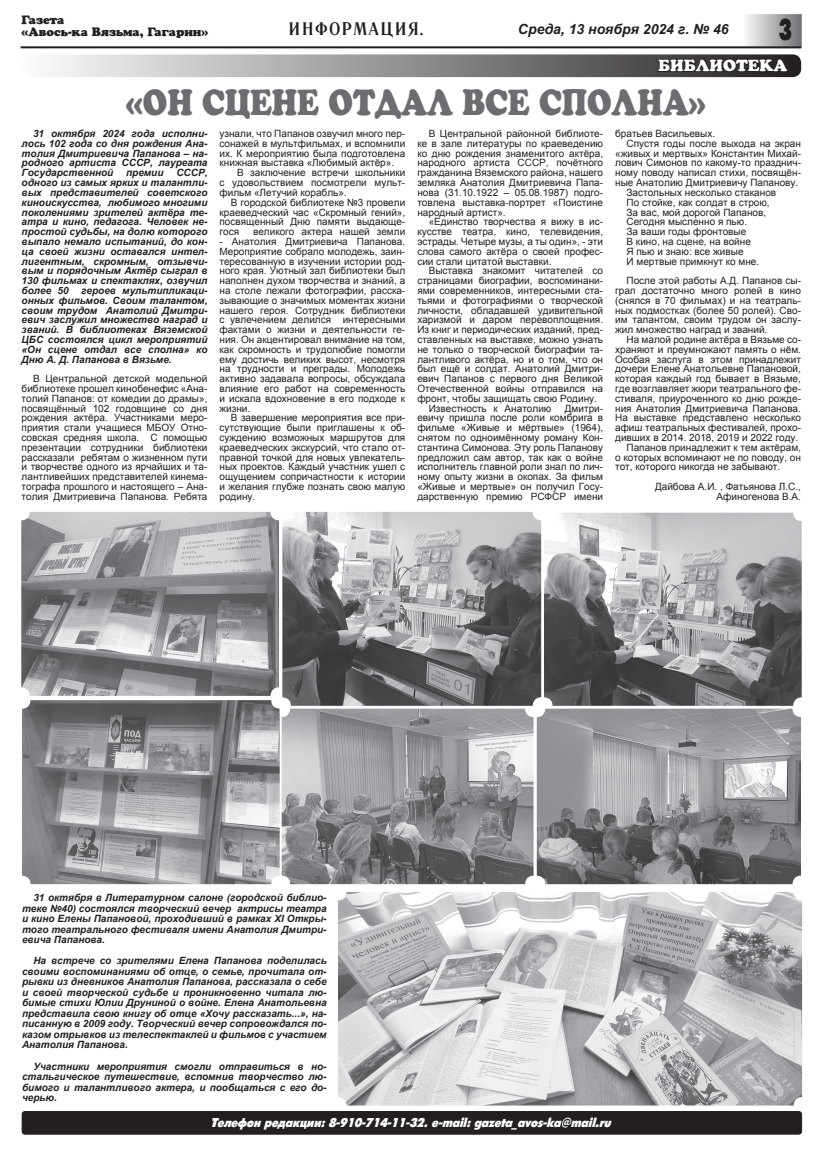
<style>
.page{position:relative;width:823px;height:1163px;background:#fff}
.page>*{position:absolute;margin:0;border:0;box-sizing:border-box;transform-origin:0 0}
.основной{font:36px "AG Crown Style";color:#6c6d70;scale:.83 1}
.t1{font:30px "Futuris Extra C Bold";color:#231f20;scale:.67 1}
.t2{font:700 18px "Literaturnaya";color:#231f20;scale:.87 1}
.основной-2{font:16px "AG Crown Style";color:#fff}
.t3{font:italic 700 14px "Arial";color:#231f20}
.основной-3{font:italic 12.7px "Futuris Extra C Bold";color:#fff;scale:.87 1}
.t4{font:12px "AG Crown Style";color:#231f20}
.основной-4{font:10px/9.8px "Arial";color:#231f20;text-align:justify}
.основной-5{font:italic 700 10px/9.8px "Arial";color:#231f20;text-align:justify}
</style>
<div class="page">
<div style="left:742px;top:14px;width:59px;height:34px;background:linear-gradient(to right,#fff,#717275);border:1px solid #6c6d70"></div>
<hr style="left:21px;top:46px;width:779px;height:2px;background:#231f20">
<div style="left:22px;top:1111px;width:779px;height:22px;background:#231f20;border-radius:3px"></div>
<div style="left:22px;top:1110px;width:779px;height:24px;border:1px solid #231f20;border-radius:3px"></div>
<div style="left:21px;top:54px;width:779px;height:23px;background:linear-gradient(to right,#fdfdfd,#221e1f);border-radius:9px"></div>
<svg style="left:655px;top:57px;width:134px;height:21px"></svg>
<img style="left:21px;top:512px;width:258px;height:183px">
<img style="left:22px;top:700px;width:257px;height:184px">
<img style="left:544px;top:512px;width:257px;height:193px">
<img style="left:536px;top:708px;width:264px;height:176px">
<img style="left:281px;top:708px;width:252px;height:176px">
<img style="left:338px;top:892px;width:463px;height:213px">
<img style="left:282px;top:512px;width:259px;height:193px">
<p class="t4" style="left:22px;top:13px;width:44px">Газета</p>
<p class="t4" style="left:22px;top:25px;width:188px">«Авось-ка Вязьма, Гагарин»</p>
<p class="t2" style="left:287px;top:18px;width:158px">ИНФОРМАЦИЯ.</p>
<p class="t3" style="left:517px;top:20px;width:212px">Среда, 13 ноября 2024 г. № 46</p>
<p class="t1" style="left:778px;top:13px;width:22px">3</p>
<p class="основной-2" style="left:657px;top:56px;width:131px">БИБЛИОТЕКА</p>
<p class="основной" style="left:126px;top:81px;width:699px">«ОН СЦЕНЕ ОТДАЛ ВСЕ СПОЛНА»</p>
<p class="основной-5" style="left:22px;top:129px;width:187px;text-indent:11px">31 октября 2024 года исполни&shy;лось 102 года со дня рождения Ана&shy;толия Дмитриевича Папанова – на&shy;родного артиста СССР, лауреата Государственной</p>
<p class="основной-4" style="left:417px;top:129px;width:187px;text-indent:11px">В Центральной районной библиоте&shy;ке в зале литературы по краеведению ко дню рождения знаменитого актёра, народного артиста СССР, почётного гражданина Вяземского района, нашего земляка Анатолия Дмитриевича Папа&shy;нова (31.10.1922 – 05.08.1987) подго&shy;товлена выставка-портрет «Поистине народный артист».</p>
<p class="основной-4" style="left:417px;top:217px;width:187px;text-indent:11px">«Единство творчества я вижу в ис&shy;кусстве театра, кино, телевидения, эстрады. Четыре музы, а ты один», - эти слова самого актёра о своей профес&shy;сии стали цитатой выставки.</p>
<p class="основной-4" style="left:417px;top:266px;width:187px;text-indent:11px">Выставка знакомит читателей со страницами биографии, воспоминани&shy;ями современников, интересными ста&shy;тьями и фотографиями о творческой личности, обладавшей удивительной харизмой и даром перевоплощения.<br>Из книг и периодических изданий, пред&shy;ставленных на выставке, можно узнать не только о творческой биографии та&shy;лантливого актёра, но и о том, что он был ещё и солдат. Анатолий Дмитри&shy;евич Папанов с первого дня Великой Отечественной войны отправился на фронт, чтобы защищать свою Родину.</p>
<p class="основной-4" style="left:428px;top:403px;width:124px">Известность к Анатолию</p>
<p class="основной-4" style="left:614px;top:129px;width:101px">братьев Васильевых.</p>
<p class="основной-4" style="left:614px;top:138px;width:187px;text-indent:11px">Спустя годы после выхода на экран «живых и мертвых» Константин Михай&shy;лович Симонов по какому-то празднич&shy;ному поводу написал стихи, посвящён&shy;ные Анатолию Дмитриевичу Папанову.</p>
<p class="основной-4" style="left:626px;top:187px;width:151px">Застольных несколько стаканов</p>
<p class="основной-4" style="left:626px;top:197px;width:145px">По стойке, как солдат в строю,</p>
<p class="основной-4" style="left:626px;top:207px;width:141px">За вас, мой дорогой Папанов,</p>
<p class="основной-4" style="left:626px;top:217px;width:122px">Сегодня мысленно я пью.</p>
<p class="основной-4" style="left:626px;top:227px;width:121px">За ваши годы фронтовые</p>
<p class="основной-4" style="left:626px;top:236px;width:126px">В кино, на сцене, на войне</p>
<p class="основной-4" style="left:626px;top:246px;width:118px">Я пью и знаю: все живые</p>
<p class="основной-4" style="left:626px;top:256px;width:134px">И мертвые примкнут ко мне.</p>
<p class="основной-4" style="left:614px;top:276px;width:187px;text-indent:11px">После этой работы А.Д. Папанов сы&shy;грал достаточно много ролей в кино (снялся в 70 фильмах) и на театраль&shy;ных подмостках (более 50 ролей). Сво&shy;им талантом, своим трудом он заслу&shy;жил множество наград и званий.</p>
<p class="основной-4" style="left:614px;top:334px;width:187px;text-indent:11px">На малой родине актёра в Вязьме со&shy;храняют и преумножают память о нём.<br>Особая заслуга в этом принадлежит дочери Елене Анатольевне Папановой, которая каждый год бывает в Вязьме, где возглавляет жюри театрального фе&shy;стиваля, приуроченного ко дню рожде&shy;ния Анатолия Дмитриевича Папанова.<br>На выставке представлено несколько афиш театральных фестивалей, прохо&shy;дивших в 2014. 2018, 2019 и 2022 году.</p>
<p class="основной-4" style="left:614px;top:442px;width:187px;text-indent:11px">Папанов принадлежит к тем актёрам, о которых вспоминают не по поводу, он тот, которого никогда не забывают.</p>
<p class="основной-4" style="left:654px;top:481px;width:147px">Дайбова А.И. , Фатьянова Л.С.,</p>
<p class="основной-4" style="left:716px;top:491px;width:86px">Афиногенова В.А.</p>
<p class="основной-4" style="left:219px;top:129px;width:187px">узнали, что Папанов озвучил много пер&shy;сонажей в мультфильмах, и вспомнили их. К мероприятию была подготовлена книжная выставка «Любимый актёр».</p>
<p class="основной-4" style="left:219px;top:168px;width:187px;text-indent:18px">В заключение встречи школьники с удовольствием посмотрели мульт&shy;фильм «Летучий корабль».</p>
<p class="основной-4" style="left:219px;top:197px;width:187px;text-indent:11px">В городской библиотеке №3 провели краеведческий час «Скромный гений», посвященный Дню памяти выдающе&shy;гося</p>
<p class="основной-5" style="left:22px;top:168px;width:187px;text-indent:155px">СССР, одного из самых ярких и талантли&shy;вых представителей советского киноискусства, любимого многими поколениями зрителей актёра те&shy;атра и кино, педагога. Человек не&shy;простой судьбы, на долю которого выпало немало испытаний, до кон&shy;ца своей жизни оставался интел&shy;лигентным, скромным, отзывчи&shy;вым и порядочным Актёр сыграл в 130 фильмах и спектаклях, озвучил более 50</p>
<p class="основной-5" style="left:126px;top:168px;width:39px">премии</p>
<p class="основной-4" style="left:253px;top:227px;width:154px">великого актера нашей земли</p>
<p class="основной-4" style="left:219px;top:236px;width:187px">- Анатолия Дмитриевича Папанова.<br>Мероприятие собрало молодежь, заин&shy;тересованную в изучении истории род&shy;ного края. Уютный зал библиотеки был наполнен духом творчества и знаний, а на столе лежали фотографии, расска&shy;зывающие о значимых моментах жизни нашего героя. Сотрудник библиотеки с увлечением делился интересными фактами о жизни и деятельности ге&shy;ния. Он акцентировал внимание на том, как скромность и трудолюбие помогли ему достичь великих высот, несмотря на трудности и преграды. Молодежь активно задавала вопросы, обсуждала влияние его работ на современность и искала вдохновение в его подходе к жизни.</p>
<p class="основной-4" style="left:219px;top:413px;width:187px;text-indent:11px">В завершение мероприятия все при&shy;сутствующие были приглашены к об&shy;суждению возможных маршрутов для краеведческих экскурсий, что стало от&shy;правной точкой для новых увлекатель&shy;ных проектов. Каждый участник ушел с ощущением сопричастности к истории и желания глубже познать свою малую родину.</p>
<p class="основной-5" style="left:22px;top:286px;width:187px;text-indent:60px">героев мультипликаци&shy;онных фильмов. Своим талантом, своим трудом Анатолий Дмитри&shy;евич заслужил множество наград и званий. В библиотеках Вяземской ЦБС состоялся цикл мероприятий «Он сцене отдал все сполна» ко Дню А. Д. Папанова в Вязьме.</p>
<p class="основной-4" style="left:22px;top:374px;width:187px;text-indent:11px">В Центральной детской модельной библиотеке прошел кинобенефис «Ана&shy;толий Папанов: от комедии до драмы», посвящённый 102 годовщине со дня рождения актёра. Участниками меро&shy;приятия стали учащиеся МБОУ Отно&shy;совская средняя школа. С помощью презентации сотрудники библиотеки рассказали ребятам о жизненном пути и творчестве одного из ярчайших и та&shy;лантливейших представителей кинема&shy;тографа прошлого и настоящего – Ана&shy;толия Дмитриевича Папанова. Ребята</p>
<p class="основной-4" style="left:417px;top:403px;width:187px;text-indent:147px">Дмитри&shy;евичу пришла после роли комбрига в фильме «Живые и мёртвые» (1964), снятом по одноимённому роману Кон&shy;стантина Симонова. Эту роль Папанову предложил сам автор, так как о войне исполнитель главной роли знал по лич&shy;ному опыту жизни в окопах. За фильм «Живые и мертвые» он получил Госу&shy;дарственную премию РСФСР имени</p>
<p class="основной-5" style="left:22px;top:892px;width:306px;line-height:10.5px;text-indent:11px">31 октября в Литературном салоне (городской библио&shy;теке №40) состоялся творческий вечер актрисы театра и кино Елены Папановой, проходивший в рамках XI Откры&shy;того театрального фестиваля имени Анатолия Дмитри&shy;евича Папанова.</p>
<p class="основной-5" style="left:22px;top:955px;width:306px;line-height:10.5px;text-indent:11px">На встрече со зрителями Елена Папанова поделилась своими воспоминаниями об отце, о семье, прочитала от&shy;рывки из дневников Анатолия Папанова, рассказала о себе и своей творческой судьбе и проникновенно читала лю&shy;бимые стихи Юлии Друниной о войне. Елена Анатольевна представила свою книгу об отце «Хочу рассказать...», на&shy;писанную в 2009 году. Творческий вечер сопровождался по&shy;казом отрывков из телеспектаклей и фильмов с участием Анатолия Папанова.</p>
<p class="основной-5" style="left:22px;top:1060px;width:306px;line-height:10.5px;text-indent:11px">Участники мероприятия смогли отправиться в но&shy;стальгическое путешествие, вспомнив творчество лю&shy;бимого и талантливого актера, и пообщаться с его до&shy;черью.</p>
<p class="основной-3" style="left:210px;top:1115px;width:465px">Телефонредакции:8-910-714-11-32.e-mail:gazeta_ avos-ka@mail.ru</p>
</div>
